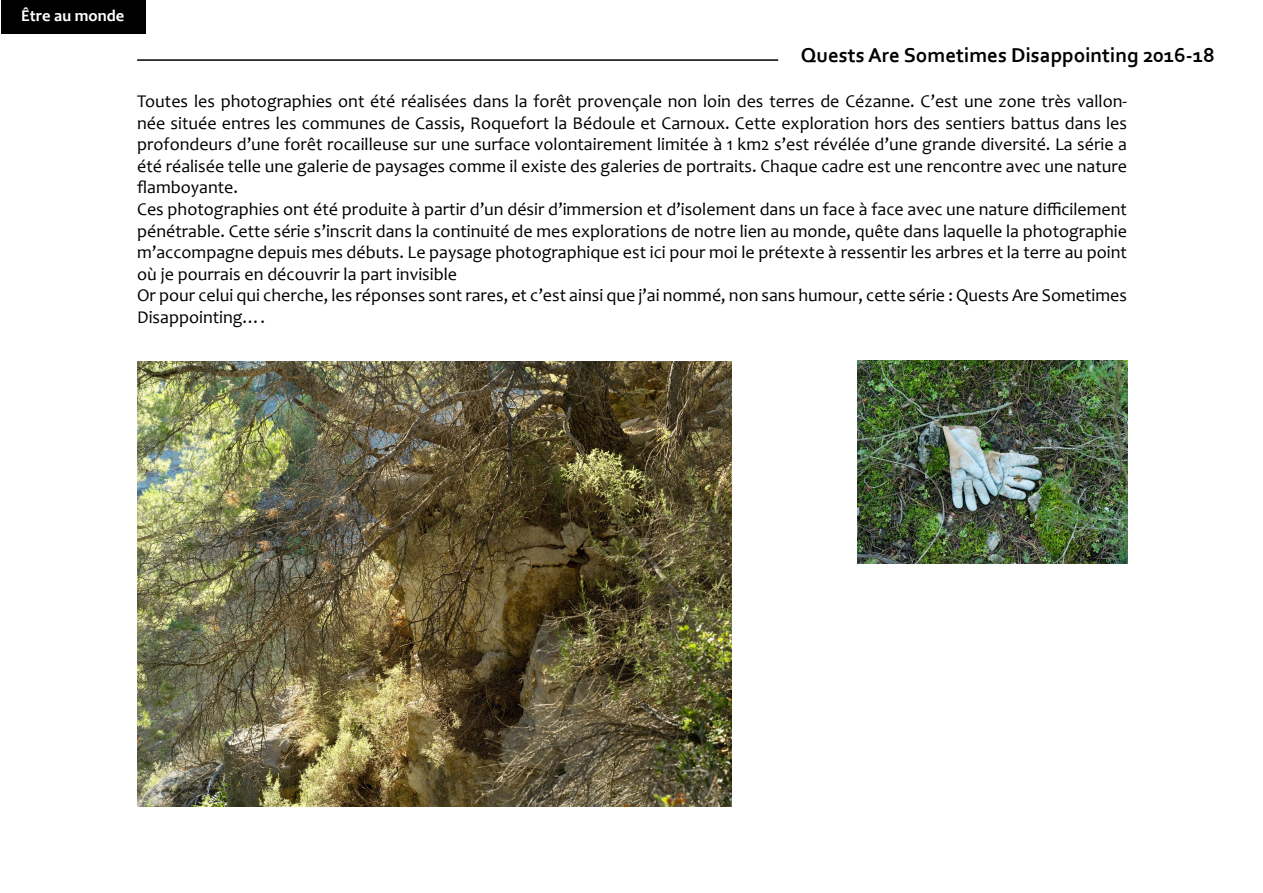
<style>
.page{position:relative;width:1263px;height:893px;background:#fff}
.page>*{position:absolute;margin:0;border:0;box-sizing:border-box;transform-origin:0 0}
.t1{font:700 21px "Corbel";color:#000}
.t2{font:18px/21.6px "Candara";color:#000}
.t3{font:700 16.5px "Candara";color:#fff}
</style>
<div class="page">
<hr style="left:137px;top:59px;width:641px;height:2px;background:#000">
<div style="left:1px;top:0;width:145px;height:33px;background:#000"></div>
<img style="left:137px;top:361px;width:594px;height:445px">
<img style="left:857px;top:361px;width:270px;height:202px">
<p class="t3" style="left:21px;top:5px;width:105px">Être au monde</p>
<p class="t1" style="left:801px;top:42px;width:416px">Quests Are Sometimes Disappointing 2016-18</p>
<p class="t2" style="left:137px;top:90px;width:991px">Toutes les photographies ont été réalisées dans la forêt provençale non loin des terres de Cézanne. C’est une zone très vallon&shy;née située entres les communes de Cassis, Roquefort la Bédoule et Carnoux. Cette exploration hors des sentiers battus dans les profondeurs d’une forêt rocailleuse sur une surface volontairement limitée à 1 km2 s’est révélée d’une grande diversité. La série a été réalisée telle une galerie de paysages comme il existe des galeries de portraits. Chaque cadre est une rencontre avec une nature flamboyante.<br>Ces photographies ont été produite à partir d’un désir d’immersion et d’isolement dans un face à face avec une nature difficilement pénétrable. Cette série s’inscrit dans la continuité de mes explorations de notre lien au monde, quête dans laquelle la photographie m’accompagne depuis mes débuts. Le paysage photographique est ici pour moi le prétexte à ressentir les arbres et la terre au point où je pourrais en découvrir la part invisible<br>Or pour celui qui cherche, les réponses sont rares, et c’est ainsi que j’ai nommé, non sans humour, cette série : Quests Are Sometimes Disappointing….</p>
</div>
